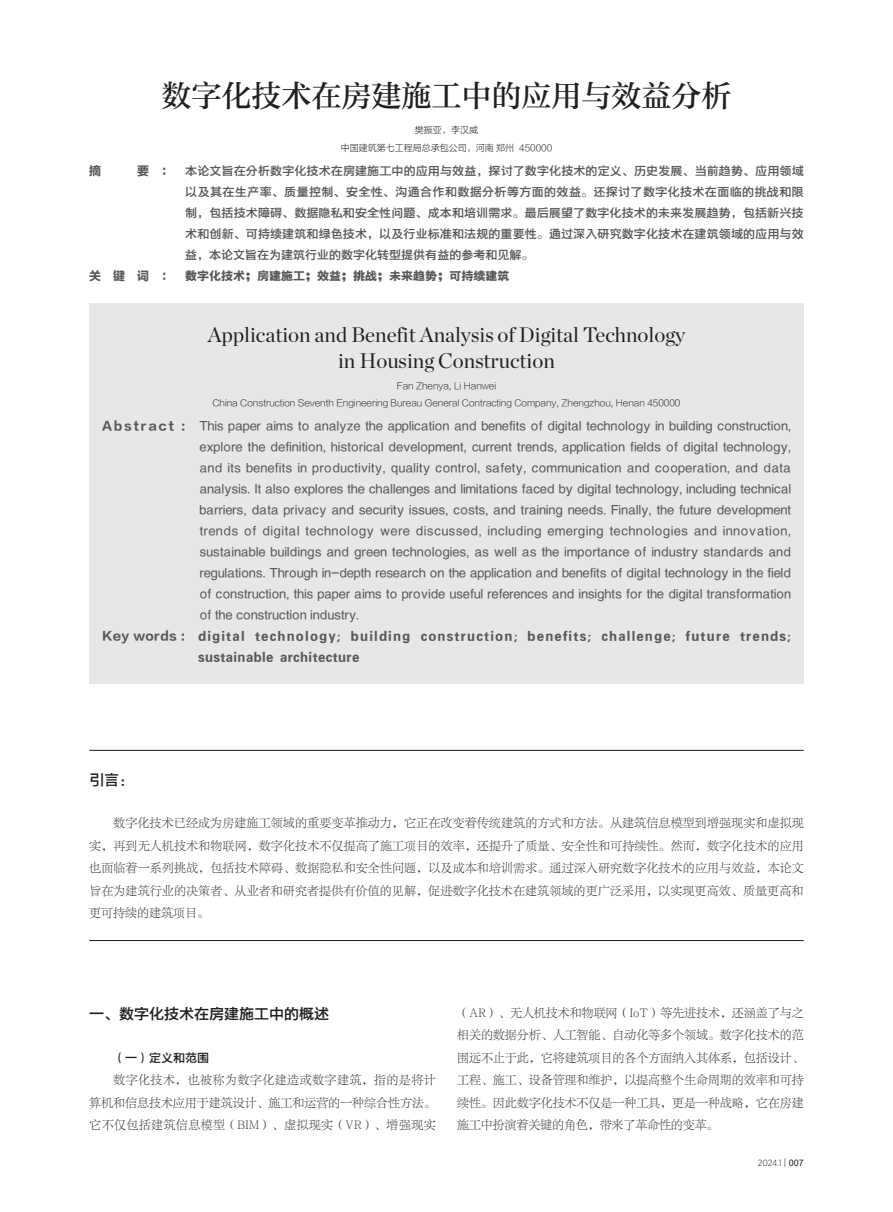
<style>
.page{position:relative;width:893px;height:1212px;background:#fff}
.page>*{position:absolute;margin:0;border:0;box-sizing:border-box;transform-origin:0 0}
.标题{font:30px "FZZHUNYSK GBK1 0";color:#231f20}
.英文标题{font:21px/25.2px "Chronicle Display";color:#231f20;text-align:center}
.一{font:15px "FZYDZHK GBK1 0";color:#231f20}
.英文摘要{font:12px/21px "FZYDZHK GBK1 0";letter-spacing:.03em;color:#57585a;text-align:justify}
.正文{font:12px/22.5px "FZLTSK GBK1 0";letter-spacing:-.005em;color:#231f20;text-align:justify}
.摘要{font:12px/21px "FZYDZHK GBK1 0";color:#57585a;text-align:justify}
.英文关键词{font:12px/21px "FZYDCHK GBK1 0";letter-spacing:.095em;color:#57585a}
.关键词{font:12px "FZYDCHK GBK1 0";color:#57585a}
.一-2{font:12px "FZYDZHK GBK1 0";color:#231f20}
.摘要-2{font:12px "FZLTDHK GBK1 0";color:#57585a}
.英文单位{font:9px "FZLTXHK GBK1 0";color:#231f20}
.单位{font:9px "FZLTXHK GBK1 0";color:#231f20}
.英文作者{font:9px "FZLTXHK GBK1 0";color:#231f20}
.t1{font:300 9px "Gotham Narrow";color:#231f20}
.作者{font:9px "FZLTXHK GBK1 0";color:#231f20}
.s1{font-family:"FZLTDHK GBK1 0"}
.s2{font-family:"FZLTKHK GBK1 0";font-weight:400}
.s3{font-family:"Arial";font-weight:400}
</style>
<div class="page">
<div style="left:89px;top:303px;width:715px;height:381px;background:#e6e7e9"></div>
<hr style="left:89px;top:940px;width:715px;height:1px;background:#231f20">
<hr style="left:89px;top:750px;width:715px;height:1px;background:#231f20">
<p class="标题" style="left:161px;top:78px;width:572px">数字化技术在房建施工中的应用与效益分析</p>
<p class="作者" style="left:415px;top:124px;width:64px">樊振亚，李汉威</p>
<p class="单位" style="left:341px;top:142px;width:213px">中国建筑第七工程局总承包公司，河南 郑州 450000</p>
<p class="摘要-2" style="left:89px;top:165px;width:14px">摘</p>
<p class="摘要" style="left:185px;top:161px;width:620px;text-indent:-48px"><span class="s1">要 ：</span> 本论文旨在分析数字化技术在房建施工中的应用与效益，探讨了数字化技术的定义、历史发展、当前趋势、应用领域以及其在生产率、质量控制、安全性、沟通合作和数据分析等方面的效益。还探讨了数字化技术在面临的挑战和限制，包括技术障碍、数据隐私和安全性问题、成本和培训需求。最后展望了数字化技术的未来发展趋势，包括新兴技术和创新、可持续建筑和绿色技术，以及行业标准和法规的重要性。通过深入研究数字化技术在建筑领域的应用与效益，本论文旨在为建筑行业的数字化转型提供有益的参考和见解。</p>
<p class="关键词" style="left:89px;top:270px;width:421px"><span class="s1">关 键 词 ：</span> 数字化技术；房建施工；效益；挑战；未来趋势；可持续建筑</p>
<p class="英文标题" style="left:208px;top:321px;width:479px">Application and Benefit Analysis of Digital Technology in Housing Construction</p>
<p class="英文作者" style="left:397px;top:381px;width:101px">Fan Zhenya, Li Hanwei</p>
<p class="英文单位" style="left:212px;top:398px;width:469px">China Construction Seventh Engineering Bureau General Contracting Company, Zhengzhou, Henan 450000</p>
<p class="英文摘要" style="left:200px;top:416px;width:593px;text-indent:-98px"><span class="s1">Abstract :</span> This paper aims to analyze the application and benefits of digital technology in building construction, explore the definition, historical development, current trends, application fields of digital technology, and its benefits in productivity, quality control, safety, communication and cooperation, and data analysis. It also explores the challenges and limitations faced by digital technology, including technical barriers, data privacy and security issues, costs, and training needs. Finally, the future development trends of digital technology were discussed, including emerging technologies and innovation, sustainable buildings and green technologies, as well as the importance of industry standards and regulations. Through in-depth research on the application and benefits of digital technology in the field of construction, this paper aims to provide useful references and insights for the digital transformation of the construction industry.</p>
<p class="英文关键词" style="left:198px;top:626px;width:594px;text-indent:-96px"><span class="s1">Key words :</span> digital technology; building construction; benefits; challenge; future trends; sustainable architecture</p>
<p class="一" style="left:89px;top:771px;width:47px">引言：</p>
<p class="正文" style="left:89px;top:812px;width:716px;text-indent:24px">数字化技术已经成为房建施工领域的重要变革推动力，它正在改变着传统建筑的方式和方法。从建筑信息模型到增强现实和虚拟现实，再到无人机技术和物联网，数字化技术不仅提高了施工项目的效率，还提升了质量、安全性和可持续性。然而，数字化技术的应用也面临着一系列挑战，包括技术障碍、数据隐私和安全性问题，以及成本和培训需求。通过深入研究数字化技术的应用与效益，本论文旨在为建筑行业的决策者、从业者和研究者提供有价值的见解，促进数字化技术在建筑领域的更广泛采用，以实现更高效、质量更高和更可持续的建筑项目。</p>
<p class="一" style="left:89px;top:1006px;width:242px">一、数字化技术在房建施工中的概述</p>
<p class="一-2" style="left:113px;top:1051px;width:97px">（一）定义和范围</p>
<p class="正文" style="left:89px;top:1069px;width:348px;text-indent:24px">数字化技术，也被称为数字化建造或数字建筑，指的是将计算机和信息技术应用于建筑设计、施工和运营的一种综合性方法。它不仅包括建筑信息模型（BIM）、虚拟现实（VR）、增强现实</p>
<p class="正文" style="left:457px;top:1002px;width:348px">（AR）、无人机技术和物联网（IoT）等先进技术，还涵盖了与之相关的数据分析、人工智能、自动化等多个领域。数字化技术的范围远不止于此，它将建筑项目的各个方面纳入其体系，包括设计、工程、施工、设备管理和维护，以提高整个生命周期的效率和可持续性。因此数字化技术不仅是一种工具，更是一种战略，它在房建施工中扮演着关键的角色，带来了革命性的变革。</p>
<p class="t1" style="left:758px;top:1157px;width:47px">2024.1 <span class="s2">|</span> <span class="s3">007</span></p>
</div>
